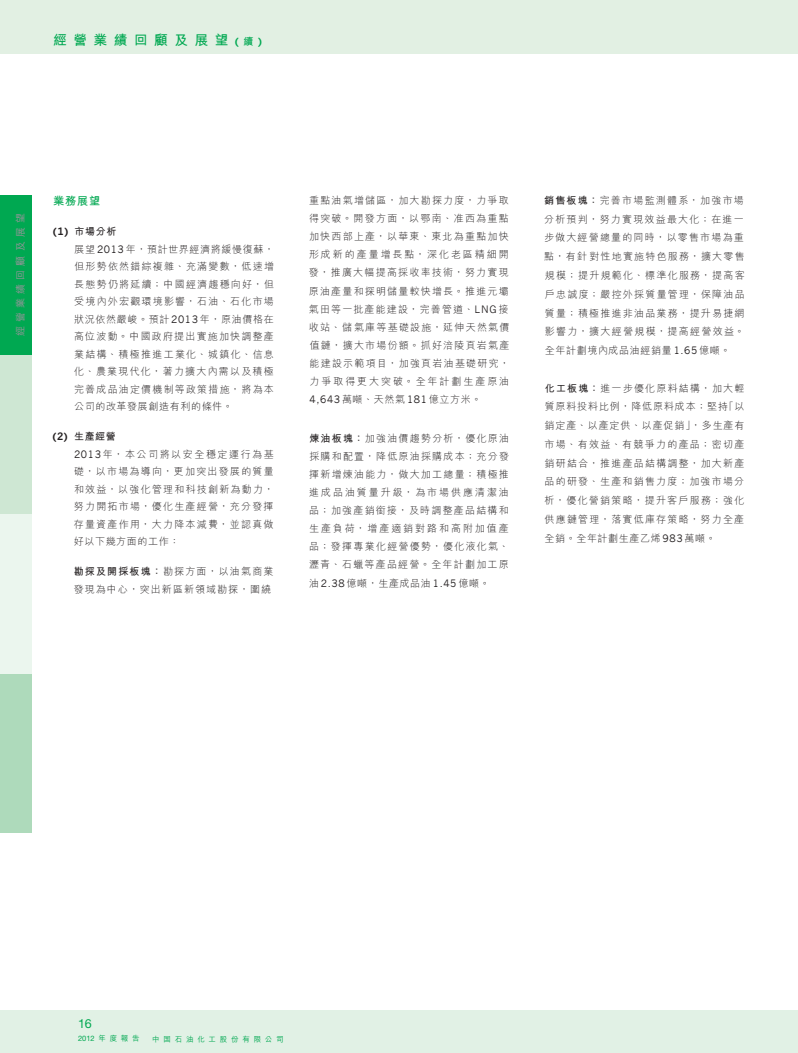
<style>
.page{position:relative;width:798px;height:1053px;background:#fff}
.page>*{position:absolute;margin:0;border:0;box-sizing:border-box;transform-origin:0 0}
.t1{font:700 13.75px "M Hei HK";letter-spacing:.47em;color:#00a851}
.t2{font:12.5px "Helvetica Neue LT Std";color:#00a851}
.t3{font:700 11.25px "M Hei HK";color:#00a851}
.t4{font:300 10px/18.1px "M Hei HK";letter-spacing:.12em;color:#231f20;text-align:justify}
.t5{font:300 10px/17.5px "M Hei HK";letter-spacing:.1em;color:#231f20}
.t6{font:500 10px "M Hei HK";letter-spacing:.415em;color:#939598}
.t7{font:500 7.5px "M Hei HK";letter-spacing:.5em;color:#00a851}
.t8{font:7.5px "Helvetica Neue LT Std";color:#00a851}
.s1{font-family:"News Gothic";font-size:10px}
.s2{font-size:10px}
.s3{font-family:"News Gothic";font-weight:700}
.s4{font-weight:700}
.s5{font-family:"News Gothic";font-weight:400}
.s6{font-family:"M Hei HK";font-weight:500}
.s7{font-family:"M Hei HKS"}
</style>
<div class="page">
<div style="left:0;top:1010px;width:797px;height:42px;background:#e1f1e5"></div>
<div style="left:0;top:0;width:796px;height:53px;background:#e2f0e3"></div>
<div style="left:0;top:673px;width:32px;height:160px;background:#aedabb"></div>
<div style="left:0;top:514px;width:32px;height:159px;background:#ebf6ee"></div>
<div style="left:0;top:354px;width:32px;height:160px;background:#cee7d3"></div>
<div style="left:0;top:195px;width:32px;height:159px;background:#00a851"></div>
<h1 class="t1" style="left:53px;top:30px;width:210px">經營業績回顧及展望 <span class="s1">(</span><span class="s2">續</span><span class="s1">)</span></h1>
<p class="t6" style="left:13px;top:336px;width:125px;rotate:-90deg">經營業績回顧及展望</p>
<p class="t3" style="left:53px;top:193px;width:49px">業務展望</p>
<p class="t4" style="left:74px;top:222px;width:201px;line-height:17.5px;text-align:left;text-indent:-21px"><span class="s3">(1)</span> <span class="s4">市場分析<br></span>展望 <span class="s5">2013</span> 年，預計世界經濟將緩慢復蘇，但形勢依然錯綜複雜、充滿變數，低速增長態勢仍將延續；中國經濟趨穩向好，但受境內外宏觀環境影響，石油、石化市場狀況依然嚴峻。預計 <span class="s5">2013</span> 年，原油價格在高位波動。中國政府提出實施加快調整產業結構、積極推進工業化、城鎮化、信息化、農業現代化，著力擴大內需以及積極完善成品油定價機制等政策措施，將為本公司的改革發展創造有利的條件。</p>
<p class="t4" style="left:74px;top:427px;width:201px;line-height:17.5px;text-align:left;text-indent:-21px"><span class="s3">(2)</span> <span class="s4">生產經營<br></span><span class="s5">2013</span>年，本公司將以安全穩定運行為基礎，以市場為導向，更加突出發展的質量和效益，以強化管理和科技創新為動力，努力開拓市場，優化生產經營，充分發揮存量資產作用，大力降本減費，並認真做好以下幾方面的工作：</p>
<p class="t5" style="left:74px;top:562px;width:201px"><span class="s4">勘探及開採板塊：</span>勘探方面，以油氣商業發現為中心，突出新區新領域勘探，圍繞</p>
<p class="t4" style="left:309px;top:191px;width:202px">重點油氣增儲區，加大勘探力度，力爭取得突破。開發方面，以鄂南、准西為重點加快西部上產，以華東、東北為重點加快形成新的產量增長點，深化老區精細開發，推廣大幅提高採收率技術，努力實現原油產量和探明儲量較快增長。推進元壩氣田等一批產能建設，完善管道、<span class="s5">LNG</span>接收站、儲氣庫等基礎設施，延伸天然氣價值鏈，擴大市場份額。抓好涪陵頁岩氣產能建設示範項目，加強頁岩油基礎研究，力爭取得更大突破。全年計劃生產原油<span class="s5">4,643</span> 萬噸、天然氣 <span class="s5">181</span> 億立方米。</p>
<p class="t4" style="left:309px;top:428px;width:201px"><span class="s4">煉油板塊：</span>加強油價趨勢分析，優化原油採購和配置，降低原油採購成本；充分發揮新增煉油能力，做大加工總量；積極推進成品油質量升級，為市場供應清潔油品；加強產銷銜接，及時調整產品結構和生產負荷，增產適銷對路和高附加值產品；發揮專業化經營優勢，優化液化氣、瀝青、石蠟等產品經營。全年計劃加工原油 <span class="s5">2.38</span> 億噸，生產成品油 <span class="s5">1.45</span> 億噸。</p>
<p class="t4" style="left:544px;top:191px;width:202px;line-height:18.8px"><span class="s4">銷售板塊：</span>完善市場監測體系，加強市場分析預判，努力實現效益最大化；在進一步做大經營總量的同時，以零售市場為重點，有針對性地實施特色服務，擴大零售規模；提升規範化、標準化服務，提高客戶忠誠度；嚴控外採質量管理，保障油品質量；積極推進非油品業務，提升易捷網影響力，擴大經營規模，提高經營效益。全年計劃境內成品油經銷量 <span class="s5">1.65</span> 億噸。</p>
<p class="t4" style="left:544px;top:378px;width:201px;line-height:18.8px"><span class="s4">化工板塊：</span>進一步優化原料結構，加大輕質原料投料比例，降低原料成本；堅持「以銷定產、以產定供、以產促銷」，多生產有市場、有效益、有競爭力的產品；密切產銷研結合，推進產品結構調整，加大新產品的研發、生產和銷售力度；加強市場分析，優化營銷策略，提升客戶服務；強化供應鏈管理，落實低庫存策略，努力全產全銷。全年計劃生產乙烯 <span class="s5">983</span> 萬噸。</p>
<p class="t2" style="left:78px;top:1015px;width:15px">16</p>
<p class="t8" style="left:78px;top:1033px;width:63px">2012<span class="s6">年度報告</span></p>
<p class="t7" style="left:152px;top:1033px;width:133px">中<span class="s7">國</span>石油化工股份有限公司</p>
</div>
